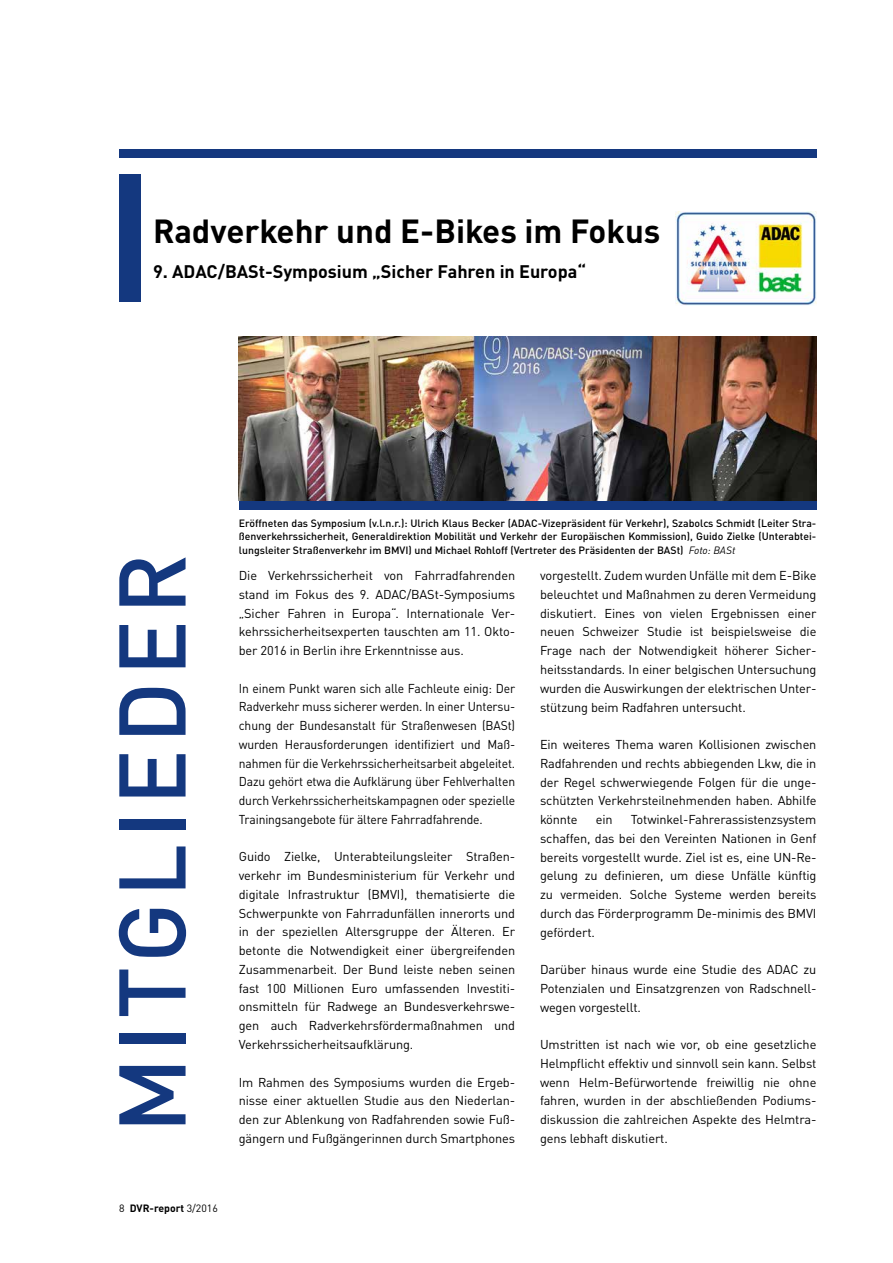
<style>
.page{position:relative;width:893px;height:1263px;background:#fff}
.page>*{position:absolute;margin:0;border:0;box-sizing:border-box;transform-origin:0 0}
.t1{font:500 93px "DINOT";letter-spacing:.06em;color:#14387f}
.t2{font:700 33px "DINOT";color:#000}
.t3{font:700 18px "DINOT";color:#000}
.t4{font:12.75px/18.8px "DINOT";letter-spacing:-.01em;color:#000;text-align:justify}
.t5{font:12.75px/18.8px "DINOT";letter-spacing:-.01em;color:#000;text-align:justify;scale:.95 1}
.t6{font:500 10.5px/13.5px "DINOT";color:#000;text-align:justify}
.t7{font:700 10.5px "DINOT";color:#000}
.s1{font-weight:400;font-style:italic}
.s2{font-weight:400}
</style>
<div class="page">
<div style="left:119px;top:149px;width:697px;height:8px;background:#14387f"></div>
<div style="left:119px;top:174px;width:21px;height:128px;background:#14387f"></div>
<div style="left:239px;top:497px;width:577px;height:13px;background:#14387f"></div>
<img style="left:239px;top:336px;width:577px;height:164px">
<img style="left:675px;top:212px;width:141px;height:94px">
<h2 class="t2" style="left:153px;top:209px;width:509px">Radverkehr und E-Bikes im Fokus</h2>
<h3 class="t3" style="left:153px;top:260px;width:434px">9. ADAC/BASt-Symposium „Sicher Fahren in Europa“</h3>
<h1 class="t1" style="left:93px;top:1133px;width:581px;rotate:-90deg">MITGLIEDER</h1>
<p class="t6" style="left:239px;top:516px;width:579px">Eröffneten das Symposium (v.l.n.r.): Ulrich Klaus Becker (ADAC-Vizepräsident für Verkehr), Szabolcs Schmidt (Leiter Stra&shy;ßenverkehrssicherheit, Generaldirektion Mobilität und Verkehr der Europäischen Kommission), Guido Zielke (Unterabtei&shy;lungsleiter Straßenverkehr im BMVI) und Michael Rohloff (Vertreter des Präsidenten der BASt) <span class="s1">Foto: BASt</span></p>
<p class="t4" style="left:239px;top:566px;width:278px">Die Verkehrssicherheit von Fahrradfahrenden stand im Fokus des 9. ADAC/BASt-Symposiums „Sicher Fahren in Europa“. Internationale Ver&shy;kehrssicherheitsexperten tauschten am 11. Okto&shy;ber 2016 in Berlin ihre Erkenntnisse aus.</p>
<p class="t5" style="left:239px;top:678px;width:292px">In einem Punkt waren sich alle Fachleute einig: Der Radverkehr muss sicherer werden. In einer Untersu&shy;chung der Bundesanstalt für Straßenwesen (BASt) wurden Herausforderungen identifiziert und Maß&shy;nahmen für die Verkehrssicherheitsarbeit abgeleitet.<br>Dazu gehört etwa die Aufklärung über Fehlverhalten durch Verkehrssicherheitskampagnen oder spezielle Trainingsangebote für ältere Fahrradfahrende.</p>
<p class="t4" style="left:239px;top:847px;width:278px">Guido Zielke, Unterabteilungsleiter Straßen&shy;verkehr im Bundesministerium für Verkehr und digitale Infrastruktur (BMVI), thematisierte die Schwerpunkte von Fahrradunfällen innerorts und in der speziellen Altersgruppe der Älteren. Er betonte die Notwendigkeit einer übergreifenden Zusammenarbeit. Der Bund leiste neben seinen fast 100 Millionen Euro umfassenden Investiti&shy;onsmitteln für Radwege an Bundesverkehrswe&shy;gen auch Radverkehrsfördermaßnahmen und Verkehrssicherheitsaufklärung.</p>
<p class="t4" style="left:239px;top:1072px;width:278px">Im Rahmen des Symposiums wurden die Ergeb&shy;nisse einer aktuellen Studie aus den Niederlan&shy;den zur Ablenkung von Radfahrenden sowie Fuß&shy;gängern und Fußgängerinnen durch Smartphones</p>
<p class="t4" style="left:540px;top:566px;width:278px">vorgestellt. Zudem wurden Unfälle mit dem E-Bike beleuchtet und Maßnahmen zu deren Vermeidung diskutiert. Eines von vielen Ergebnissen einer neuen Schweizer Studie ist beispielsweise die Frage nach der Notwendigkeit höherer Sicher&shy;heitsstandards. In einer belgischen Untersuchung wurden die Auswirkungen der elektrischen Unter&shy;stützung beim Radfahren untersucht.</p>
<p class="t4" style="left:540px;top:735px;width:278px">Ein weiteres Thema waren Kollisionen zwischen Radfahrenden und rechts abbiegenden Lkw, die in der Regel schwerwiegende Folgen für die unge&shy;schützten Verkehrsteilnehmenden haben. Abhilfe könnte</p>
<p class="t4" style="left:540px;top:810px;width:278px;text-indent:91px">Totwinkel-Fahrerassistenzsystem schaffen, das bei den Vereinten Nationen in Genf bereits vorgestellt wurde. Ziel ist es, eine UN-Re&shy;gelung zu definieren, um diese Unfälle künftig zu vermeiden. Solche Systeme werden bereits durch das Förderprogramm De-minimis des BMVI gefördert.</p>
<p class="t4" style="left:540px;top:960px;width:278px">Darüber hinaus wurde eine Studie des ADAC zu Potenzialen und Einsatzgrenzen von Radschnell&shy;wegen vorgestellt.</p>
<p class="t4" style="left:540px;top:1035px;width:278px">Umstritten ist nach wie vor, ob eine gesetzliche Helmpflicht effektiv und sinnvoll sein kann. Selbst wenn Helm-Befürwortende freiwillig nie ohne fahren, wurden in der abschließenden Podiums&shy;diskussion die zahlreichen Aspekte des Helmtra-</p>
<p class="t4" style="left:596px;top:810px;width:18px">ein</p>
<p class="t4" style="left:540px;top:1129px;width:129px">gens lebhaft diskutiert.</p>
<p class="t7" style="left:119px;top:1201px;width:100px"><span class="s2">8</span> DVR-report <span class="s2">3/2016</span></p>
</div>
